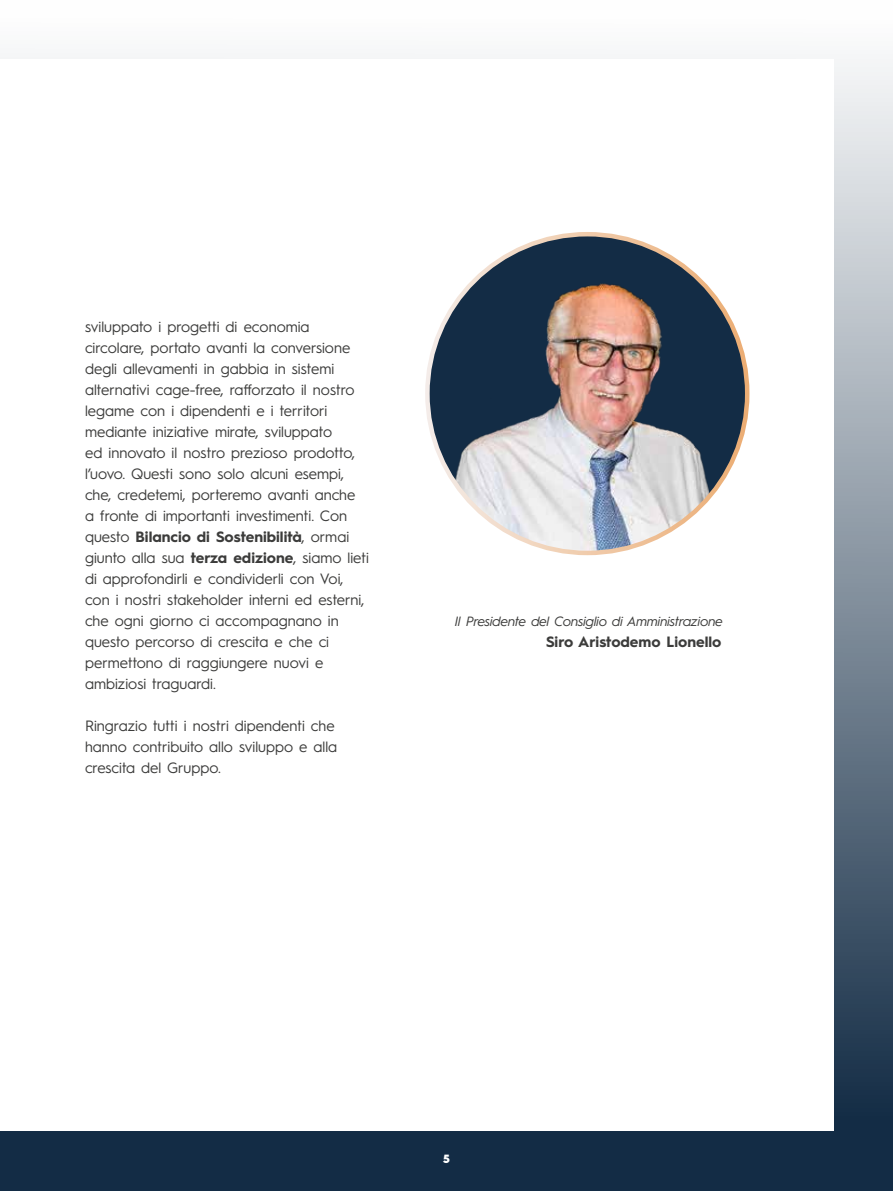
<style>
.page{position:relative;width:893px;height:1191px;background:#fff}
.page>*{position:absolute;margin:0;border:0;box-sizing:border-box;transform-origin:0 0}
.t1{font:15px/21px "Hurme Geometric Sans 1";color:#3c3c3b}
.t2{font:700 15px "Hurme Geometric Sans 1";color:#3c3c3b}
.t3{font:italic 13.5px "Hurme Geometric Sans 1";letter-spacing:-.01em;color:#3c3c3b}
.t4{font:900 12px "Hurme Geometric Sans 1";color:#fff}
.s1{font-weight:700}
</style>
<div class="page">
<div style="left:0;top:0;width:893px;height:1191px;background:linear-gradient(to bottom,#fff,#06203b)"></div>
<div style="left:0;top:60px;width:833px;height:1071px;background:#fff"></div>
<svg style="left:427px;top:234px;width:320px;height:319px;background:#3e4a56"></svg>
<img style="left:430px;top:247px;width:293px;height:306px">
<p class="t1" style="left:85px;top:315px;width:285px">sviluppato i progetti di economia circolare, portato avanti la conversione degli allevamenti in gabbia in sistemi alternativi cage-free, rafforzato il nostro legame con i dipendenti e i territori mediante iniziative mirate, sviluppato<br>ed innovato il nostro prezioso prodotto, l’uovo. Questi sono solo alcuni esempi, che, credetemi, porteremo avanti anche<br>a fronte di importanti investimenti. Con questo <span class="s1">Bilancio di Sostenibilità</span>, ormai giunto alla sua <span class="s1">terza edizione</span>, siamo lieti di approfondirli e condividerli con Voi, con i nostri stakeholder interni ed esterni, che ogni giorno ci accompagnano in questo percorso di crescita e che ci permettono di raggiungere nuovi e ambiziosi traguardi.</p>
<p class="t1" style="left:85px;top:714px;width:254px">Ringrazio tutti i nostri dipendenti che hanno contribuito allo sviluppo e alla crescita del Gruppo.</p>
<p class="t3" style="left:455px;top:612px;width:270px">Il Presidente del Consiglio di Amministrazione</p>
<p class="t2" style="left:546px;top:631px;width:177px">Siro Aristodemo Lionello</p>
<p class="t4" style="left:443px;top:1150px;width:8px">5</p>
</div>
